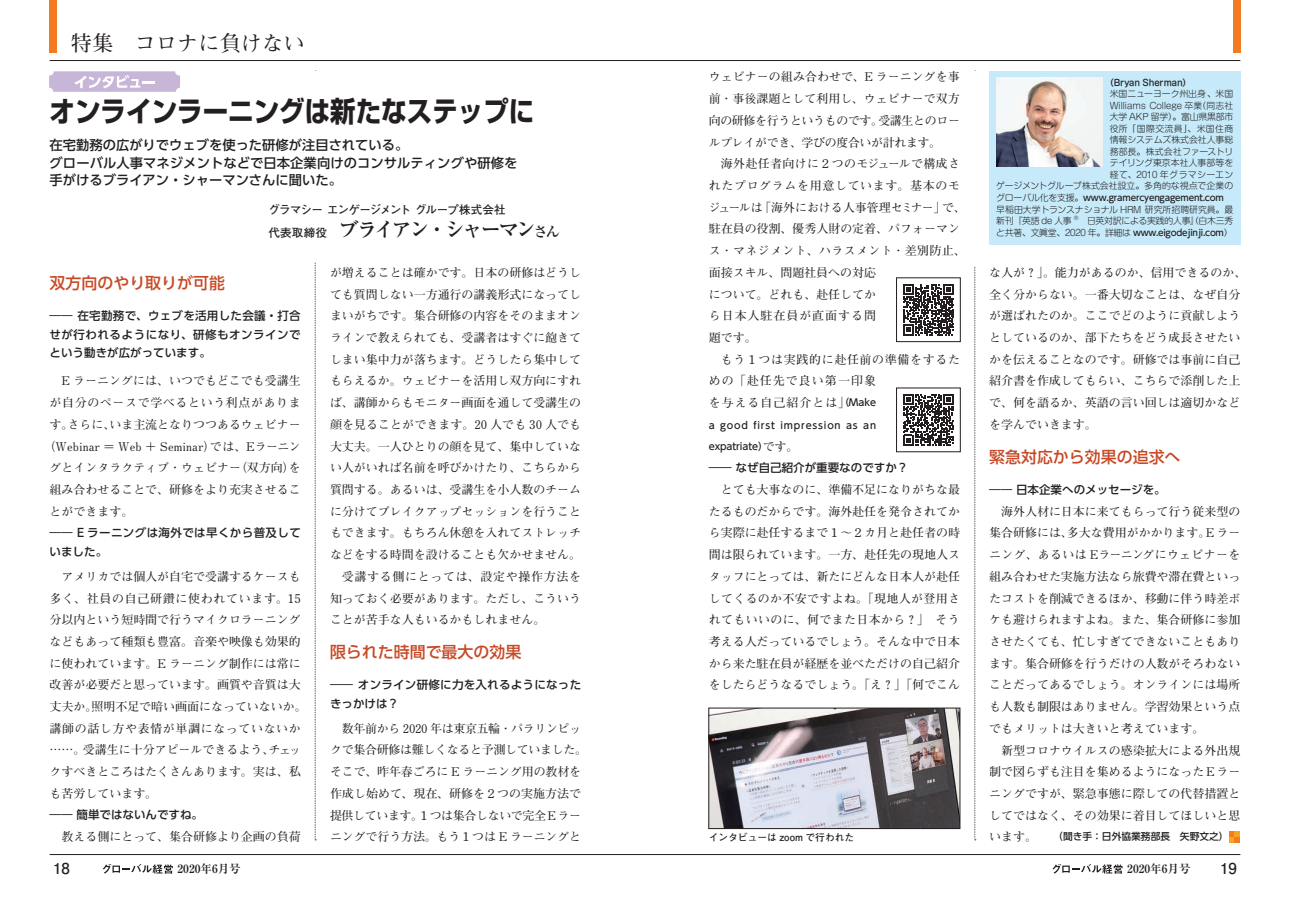
<style>
.page{position:relative;width:1290px;height:911px;background:#fff}
.page>*{position:absolute;margin:0;border:0;box-sizing:border-box;transform-origin:0 0}
.タイトル{font:700 28.38px "Shin Go Pro";color:#231f20;scale:.9 1}
.t1{font:700 21.25px "Futo Min A101 Pro";color:#231f20}
.所属{font:700 20.38px "Ryumin Pro";letter-spacing:-.135em;color:#231f20}
.小見出し{font:500 16px "UD Shin Go Pro";color:#c74925}
.t2{font:700 15px "Futo Go B101 Pro";color:#231f20}
.特集リード{font:500 13.25px/17.8px "UD Shin Go Pro";color:#231f20}
.ノーマル{font:700 12px/21.8px "Futo Min A101 Pro";color:#231f20;text-align:justify}
.ノーマル-2{font:700 12px/21.8px "Futo Min A101 Pro";letter-spacing:-.025em;color:#231f20;text-align:center}
.ノーマル-3{font:700 12px/21.8px "Futo Min A101 Pro";letter-spacing:.085em;color:#231f20}
.ノーマル-4{font:700 12px "Futo Min A101 Pro";letter-spacing:.055em;color:#231f20}
.インタビュアー{font:500 11.5px/18.6px "UD Shin Go Pro";letter-spacing:.02em;color:#231f20}
.インタビュアー-2{font:500 11.5px "UD Shin Go Pro";color:#231f20}
.所属-2{font:700 11.5px "Futo Go B101 Pro";letter-spacing:-.06em;color:#231f20}
.t3{font:700 11.5px "Ryumin Pro";color:#231f20}
.ノーマル-5{font:500 9.75px/20.6px "UD Shin Go Pro";letter-spacing:.08em;color:#231f20}
.ノーマル-6{font:500 9.75px "UD Shin Go Pro";color:#231f20}
.キャプション{font:700 9.75px "Futo Go B101 Pro";color:#231f20}
.プロフィール{font:300 8.88px/11.5px "Shin M Go Pro";color:#231f20;text-align:justify}
.プロフィール-2{font:500 8.88px "UD Shin Go Pro";letter-spacing:-.02em;color:#231f20}
.プロフィール-3{font:300 8.88px "Shin M Go Pro";letter-spacing:.045em;color:#231f20}
.プロフィール-4{font:300 8.88px "Shin M Go Pro";letter-spacing:-.02em;color:#231f20}
.プロフィール-5{font:500 8.88px "Shin M Go Pro";letter-spacing:-.02em;color:#231f20;scale:.95 1}
.プロフィール-6{font:300 8.88px "Shin M Go Pro";letter-spacing:.03em;color:#231f20}
.s1{font-family:"Futo Go B101 Pro";font-size:11.5px}
.s2{font-size:14.12px}
.s3{font-family:"UD Shin Go Pro";font-weight:500;font-size:9.75px}
.s4{font-family:"Futo Min A101 Pro";font-weight:700;font-size:12px}
.s5{font-family:"Shin M Go Pro";font-weight:300}
.s6{font-family:"UD Shin Go Pro";font-weight:500}
</style>
<div class="page">
<svg style="left:315px;top:262px;width:1px;height:578px"></svg>
<hr style="left:50px;top:854px;width:595px;height:1px;background:#231f20">
<svg style="left:974px;top:266px;width:2px;height:574px"></svg>
<hr style="left:645px;top:854px;width:595px;height:1px;background:#231f20">
<svg style="left:103px;top:864px;width:70px;height:9px"></svg>
<svg style="left:1052px;top:864px;width:70px;height:9px"></svg>
<hr style="left:50px;top:60px;width:595px;height:1px;background:#231f20">
<hr style="left:645px;top:60px;width:595px;height:1px;background:#231f20">
<div style="left:50px;top:0;width:7px;height:53px;background:#f47b21"></div>
<div style="left:1233px;top:0;width:7px;height:53px;background:#f47b21"></div>
<svg style="left:1229px;top:831px;width:11px;height:11px"></svg>
<div style="left:989px;top:71px;width:251px;height:173px;background:#c6eafa"></div>
<img style="left:996px;top:78px;width:106px;height:89px">
<img style="left:710px;top:710px;width:248px;height:116px">
<div style="left:708px;top:708px;width:252px;height:120px;border:1px solid #231f20"></div>
<svg style="left:49px;top:71px;width:131px;height:21px;background:#cfc1de"></svg>
<svg style="left:903px;top:284px;width:51px;height:51px"></svg>
<div style="left:896px;top:278px;width:64px;height:64px;border:1px solid #231f20"></div>
<svg style="left:903px;top:394px;width:51px;height:51px"></svg>
<h2 class="t1" style="left:50px;top:26px;width:257px">　特集　コロナに負けない</h2>
<p class="タイトル" style="left:50px;top:88px;width:540px">オンラインラーニングは新たなステップに</p>
<p class="特集リード" style="left:50px;top:136px;width:360px">在宅勤務の広がりでウェブを使った研修が注目されている。</p>
<p class="特集リード" style="left:50px;top:153px;width:469px">グローバル人事マネジメントなどで日本企業向けのコンサルティングや研修を手がけるブライアン・シャーマンさんに聞いた。</p>
<p class="所属-2" style="left:268px;top:200px;width:239px">グラマシー エンゲージメント グループ株式会社</p>
<p class="所属" style="left:268px;top:213px;width:293px"><span class="s1">代表取締役　</span>ブライアン・シャーマン<span class="s2">さん</span></p>
<p class="小見出し" style="left:50px;top:270px;width:177px">双方向のやり取りが可能</p>
<p class="インタビュアー" style="left:50px;top:306px;width:253px;text-align:justify">―― 在宅勤務で、ウェブを活用した会議・打合せが行われるようになり、研修もオンラインでという動きが広がっています。</p>
<p class="ノーマル" style="left:62px;top:368px;width:241px">E ラーニングには、いつでもどこでも受講生</p>
<p class="ノーマル-4" style="left:50px;top:393px;width:253px">が自分のペースで学べるという利点がありま</p>
<p class="ノーマル" style="left:50px;top:412px;width:253px">す。さらに、いま主流となりつつあるウェビナー</p>
<p class="ノーマル" style="left:44px;top:434px;width:259px">（Webinar ＝ Web ＋ Seminar）では、Eラーニン</p>
<p class="ノーマル" style="left:50px;top:455px;width:253px">グとインタラクティブ・ウェビナー（双方向）を</p>
<p class="ノーマル" style="left:50px;top:477px;width:253px">組み合わせることで、研修をより充実させるこ</p>
<p class="ノーマル" style="left:50px;top:499px;width:85px">とができます。</p>
<p class="インタビュアー" style="left:50px;top:523px;width:253px">―― E ラーニングは海外では早くから普及していました。</p>
<p class="ノーマル" style="left:50px;top:564px;width:259px;text-align:left;text-indent:12px">アメリカでは個人が自宅で受講するケースも多く、社員の自己研鑽に使われています。15分以内という短時間で行うマイクロラーニングなどもあって種類も豊富。音楽や映像も効果的に使われています。E ラーニング制作には常に改善が必要だと思っています。画質や音質は大丈夫か。照明不足で暗い画面になっていないか。講師の話し方や表情が単調になっていないか……。受講生に十分アピールできるよう、チェックすべきところはたくさんあります。実は、私も苦労しています。</p>
<p class="インタビュアー-2" style="left:50px;top:805px;width:155px">―― 簡単ではないんですね。</p>
<p class="ノーマル" style="left:62px;top:824px;width:241px">教える側にとって、集合研修より企画の負荷</p>
<p class="ノーマル" style="left:330px;top:260px;width:253px">が増えることは確かです。日本の研修はどうしても質問しない一方通行の講義形式になってしまいがちです。集合研修の内容をそのままオンラインで教えられても、受講者はすぐに飽きてしまい集中力が落ちます。どうしたら集中してもらえるか。ウェビナーを活用し双方向にすれば、講師からもモニター画面を通して受講生の顔を見ることができます。20 人でも 30 人でも大丈夫。一人ひとりの顔を見て、集中していない人がいれば名前を呼びかけたり、こちらから質問する。あるいは、受講生を小人数のチームに分けてブレイクアップセッションを行うこともできます。もちろん休憩を入れてストレッチなどをする時間を設けることも欠かせません。</p>
<p class="ノーマル" style="left:330px;top:564px;width:253px;text-indent:12px">受講する側にとっては、設定や操作方法を知っておく必要があります。ただし、こういうことが苦手な人もいるかもしれません。</p>
<p class="小見出し" style="left:330px;top:639px;width:193px">限られた時間で最大の効果</p>
<p class="インタビュアー" style="left:330px;top:675px;width:253px">―― オンライン研修に力を入れるようになったきっかけは？</p>
<p class="ノーマル-2" style="left:330px;top:716px;width:259px">数年前から 2020 年は東京五輪・パラリンピッ<br>クで集合研修は難しくなると予測していました。そこで、昨年春ごろに E ラーニング用の教材を作成し始めて、現在、研修を２つの実施方法で提供しています。１つは集合しないで完全Eラーニングで行う方法。もう１つは E ラーニングと</p>
<p class="ノーマル" style="left:709px;top:65px;width:253px">ウェビナーの組み合わせで、E ラーニングを事前・事後課題として利用し、ウェビナーで双方向の研修を行うというものです。受講生とのロールプレイができ、学びの度合いが計れます。</p>
<p class="ノーマル" style="left:709px;top:151px;width:259px;text-align:left;text-indent:12px">海外赴任者向けに２つのモジュールで構成されたプログラムを用意しています。基本のモジュールは「海外における人事管理セミナー」で、駐在員の役割、優秀人財の定着、パフォーマンス・マネジメント、ハラスメント・差別防止、面接スキル、問題社員への対応<br>について。どれも、赴任してか<br>ら日本人駐在員が直面する問<br>題です。</p>
<p class="ノーマル-3" style="left:709px;top:347px;width:253px;text-indent:12px">もう１つは実践的に赴任前の準備をするための「赴任先で良い第一印象<br>を与える自己紹介とは」<span class="s3">（Make</span></p>
<p class="ノーマル-5" style="left:709px;top:415px;width:169px">a good first impression as an expatriate）<span class="s4">です。</span></p>
<p class="インタビュアー-2" style="left:709px;top:458px;width:201px">―― なぜ自己紹介が重要なのですか？</p>
<p class="ノーマル" style="left:709px;top:477px;width:253px;text-indent:12px">とても大事なのに、準備不足になりがちな最たるものだからです。海外赴任を発令されてから実際に赴任するまで１～２カ月と赴任者の時間は限られています。一方、赴任先の現地人スタッフにとっては、新たにどんな日本人が赴任してくるのか不安ですよね。「現地人が登用されてもいいのに、何でまた日本から？」　そう考える人だっているでしょう。そんな中で日本から来た駐在員が経歴を並べただけの自己紹介をしたらどうなるでしょう。「え？」「何でこん</p>
<p class="キャプション" style="left:709px;top:829px;width:147px">インタビューは zoom で行われた</p>
<p class="プロフィール-5" style="left:1105px;top:75px;width:92px">（Bryan Sherman）</p>
<p class="プロフィール" style="left:1109px;top:87px;width:125px">米国ニューヨーク州出身、米国</p>
<p class="プロフィール" style="left:1109px;top:99px;width:125px">Williams College 卒業（同志社</p>
<p class="プロフィール-4" style="left:1109px;top:110px;width:125px">大学 AKP 留学）。富山県黒部市</p>
<p class="プロフィール-3" style="left:1109px;top:121px;width:125px">役所「国際交流員」、米国住商</p>
<p class="プロフィール" style="left:1109px;top:133px;width:125px">情報システムズ株式会社人事総</p>
<p class="プロフィール-6" style="left:1109px;top:144px;width:125px">務部長。株式会社ファーストリ</p>
<p class="プロフィール" style="left:1109px;top:156px;width:125px">テイリング東京本社人事部等を</p>
<p class="プロフィール-3" style="left:1109px;top:167px;width:125px">経て、2010 年グラマシーエン</p>
<p class="プロフィール" style="left:996px;top:179px;width:238px">ゲージメントグループ株式会社設立。多角的な視点で企業の</p>
<p class="プロフィール-2" style="left:996px;top:190px;width:229px"><span class="s5">グローバル化を支援。</span>www.gramercyengagement.com</p>
<p class="プロフィール" style="left:996px;top:202px;width:238px">早稲田大学トランスナショナル HRM 研究所招聘研究員。最新刊『英語 de 人事 <sup>®</sup>　日英対訳による実践的人事』（白木三秀と共著、文眞堂、2020 年。詳細は <span class="s6">www.eigodejinji.com</span>）</p>
<p class="ノーマル" style="left:989px;top:260px;width:259px;text-align:left">な人が？」。能力があるのか、信用できるのか、全く分からない。一番大切なことは、なぜ自分が選ばれたのか。ここでどのように貢献しようとしているのか、部下たちをどう成長させたいかを伝えることなのです。研修では事前に自己紹介書を作成してもらい、こちらで添削した上で、何を語るか、英語の言い回しは適切かなどを学んでいきます。</p>
<p class="小見出し" style="left:989px;top:444px;width:193px">緊急対応から効果の追求へ</p>
<p class="インタビュアー-2" style="left:989px;top:480px;width:178px">―― 日本企業へのメッセージを。</p>
<p class="ノーマル" style="left:989px;top:499px;width:253px;text-indent:12px">海外人材に日本に来てもらって行う従来型の集合研修には、多大な費用がかかります。E ラーニング、あるいは Eラーニングにウェビナーを組み合わせた実施方法なら旅費や滞在費といったコストを削減できるほか、移動に伴う時差ボケも避けられますよね。また、集合研修に参加させたくても、忙しすぎてできないこともあります。集合研修を行うだけの人数がそろわないことだってあるでしょう。オンラインには場所も人数も制限はありません。学習効果という点でもメリットは大きいと考えています。</p>
<p class="ノーマル" style="left:989px;top:737px;width:253px;text-indent:12px">新型コロナウイルスの感染拡大による外出規制で図らずも注目を集めるようになったEラーニングですが、緊急事態に際しての代替措置としてではなく、その効果に着目してほしいと思います。</p>
<p class="ノーマル-6" style="left:1053px;top:829px;width:177px">（聞き手：日外協業務部長　矢野文之）</p>
<p class="t2" style="left:53px;top:856px;width:18px">18</p>
<p class="t3" style="left:177px;top:859px;width:65px">2020年6月号</p>
<p class="t3" style="left:1127px;top:859px;width:65px">2020年6月号</p>
<p class="t2" style="left:1220px;top:856px;width:18px">19</p>
</div>
